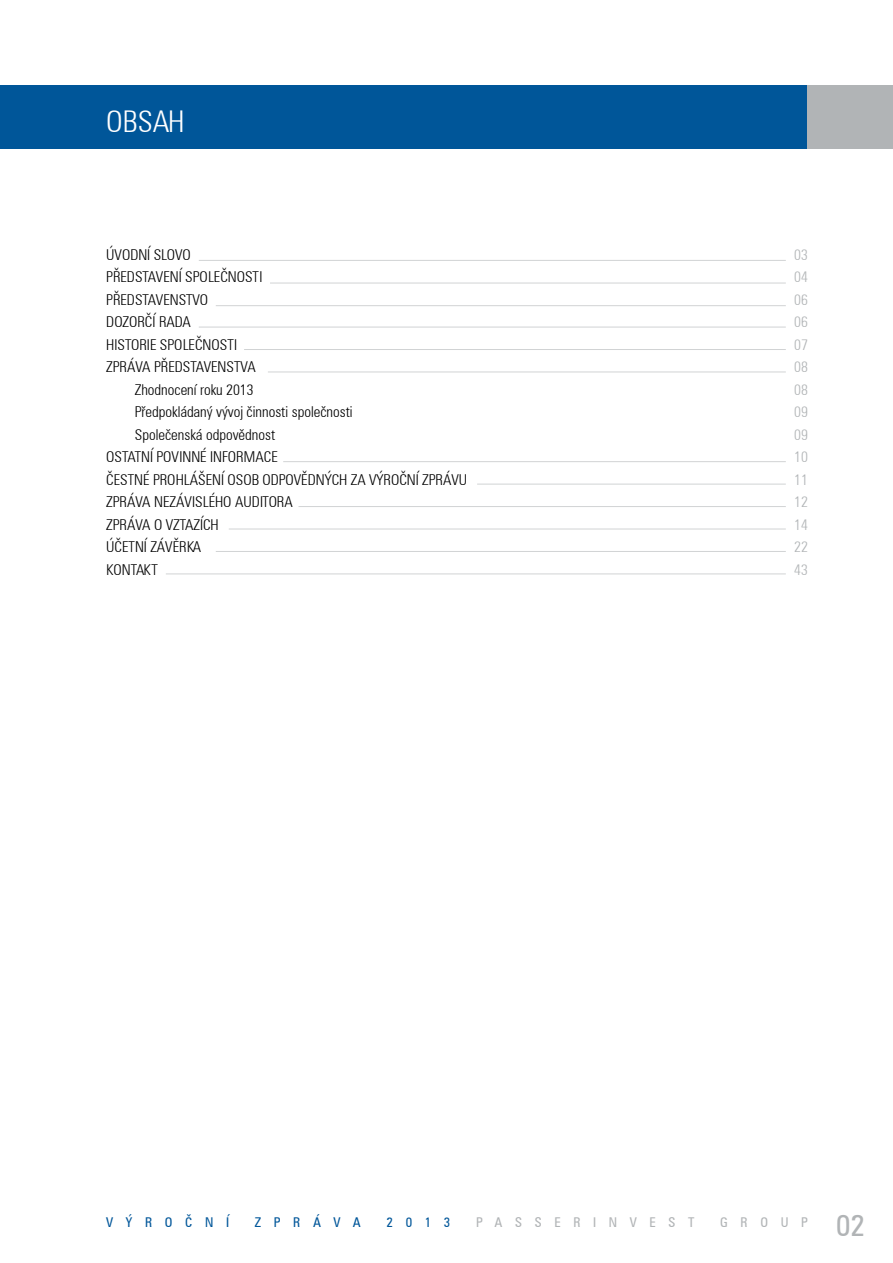
<style>
.page{position:relative;width:893px;height:1263px;background:#fff}
.page>*{position:absolute;margin:0;border:0;box-sizing:border-box;transform-origin:0 0}
.t1{font:30px "Zurich CE Lt Cn BT Roman";color:#fff}
.t2{font:30px "Zurich CE Cn BT Roman";color:#b1b4b6}
.t3{font:15px "Zurich CE Lt Cn BT Roman";color:#000}
.t4{font:15px "Zurich CE Lt Cn BT Roman";color:#b1b4b6}
.t5{font:13.5px "Zurich CE Cn BT Roman";letter-spacing:.935em;color:#005699}
.t6{font:13.5px "Zurich CE Cn BT Roman";letter-spacing:.935em;color:#b1b4b6}
</style>
<div class="page">
<div style="left:0;top:85px;width:808px;height:64px;background:#005699"></div>
<hr style="left:199px;top:260px;width:587px;height:1px;background:#d1d3d4">
<hr style="left:270px;top:283px;width:516px;height:1px;background:#d1d3d4">
<hr style="left:216px;top:305px;width:570px;height:1px;background:#d1d3d4">
<div style="left:808px;top:85px;width:85px;height:64px;background:#b1b4b6"></div>
<hr style="left:199px;top:327px;width:587px;height:1px;background:#d1d3d4">
<hr style="left:244px;top:349px;width:542px;height:1px;background:#d1d3d4">
<hr style="left:268px;top:372px;width:518px;height:1px;background:#d1d3d4">
<hr style="left:477px;top:484px;width:309px;height:1px;background:#d1d3d4">
<hr style="left:283px;top:461px;width:503px;height:1px;background:#d1d3d4">
<hr style="left:298px;top:506px;width:488px;height:1px;background:#d1d3d4">
<hr style="left:229px;top:529px;width:557px;height:1px;background:#d1d3d4">
<hr style="left:216px;top:551px;width:570px;height:1px;background:#d1d3d4">
<hr style="left:166px;top:573px;width:620px;height:1px;background:#d1d3d4">
<h1 class="t1" style="left:106px;top:102px;width:80px">OBSAH</h1>
<p class="t3" style="left:106px;top:244px;width:86px">ÚVODNÍ SLOVO</p>
<p class="t4" style="left:794px;top:244px;width:15px">03</p>
<p class="t3" style="left:106px;top:267px;width:193px">PŘEDSTAVENÍ SPOLEČNOSTI</p>
<p class="t4" style="left:794px;top:267px;width:15px">04</p>
<p class="t3" style="left:106px;top:289px;width:103px">PŘEDSTAVENSTVO</p>
<p class="t4" style="left:794px;top:289px;width:15px">06</p>
<p class="t3" style="left:106px;top:312px;width:86px">DOZORČÍ RADA</p>
<p class="t4" style="left:794px;top:312px;width:15px">06</p>
<p class="t3" style="left:106px;top:334px;width:170px">HISTORIE SPOLEČNOSTI</p>
<p class="t4" style="left:794px;top:334px;width:15px">07</p>
<p class="t3" style="left:106px;top:357px;width:151px">ZPRÁVA PŘEDSTAVENSTVA</p>
<p class="t4" style="left:794px;top:357px;width:15px">08</p>
<p class="t3" style="left:106px;top:379px;width:149px">ZHODNOCENÍ ROKU 2013</p>
<p class="t4" style="left:794px;top:379px;width:15px">08</p>
<p class="t3" style="left:135px;top:402px;width:219px">PŘEDPOKLÁDANÝ VÝVOJ ČINNOSTI SPOLEČNOSTI</p>
<p class="t4" style="left:794px;top:402px;width:15px">09</p>
<p class="t3" style="left:106px;top:424px;width:171px">SPOLEČENSKÁ ODPOVĚDNOST</p>
<p class="t4" style="left:794px;top:424px;width:15px">09</p>
<p class="t3" style="left:106px;top:447px;width:199px">OSTATNÍ POV INNÉ INFORMACE</p>
<p class="t4" style="left:794px;top:447px;width:15px">10</p>
<p class="t3" style="left:106px;top:469px;width:385px">ČESTNÉ PROHLÁŠENÍ OSOB ODPOVĚDNÝCH ZA VÝROČNÍ ZPRÁVU</p>
<p class="t4" style="left:794px;top:469px;width:15px">11</p>
<p class="t3" style="left:106px;top:492px;width:188px">ZPRÁVA NEZÁV IS LÉHO AUD ITORA</p>
<p class="t4" style="left:794px;top:492px;width:15px">12</p>
<p class="t3" style="left:106px;top:514px;width:114px">ZPRÁVA O VZTAZÍCH</p>
<p class="t4" style="left:794px;top:514px;width:15px">14</p>
<p class="t3" style="left:106px;top:537px;width:96px">ÚČETNÍ ZÁVĚRKA</p>
<p class="t4" style="left:794px;top:537px;width:15px">22</p>
<p class="t3" style="left:106px;top:559px;width:88px">KONTAKT</p>
<p class="t4" style="left:794px;top:559px;width:15px">43</p>
<p class="t5" style="left:106px;top:1213px;width:124px">VÝROČNÍ</p>
<p class="t5" style="left:255px;top:1213px;width:107px">ZPRÁVA</p>
<p class="t5" style="left:387px;top:1213px;width:65px">2013</p>
<p class="t6" style="left:476px;top:1213px;width:220px">PASSERINVEST</p>
<p class="t6" style="left:720px;top:1213px;width:89px">GROUP</p>
<h1 class="t2" style="left:836px;top:1205px;width:30px">02</h1>
</div>
